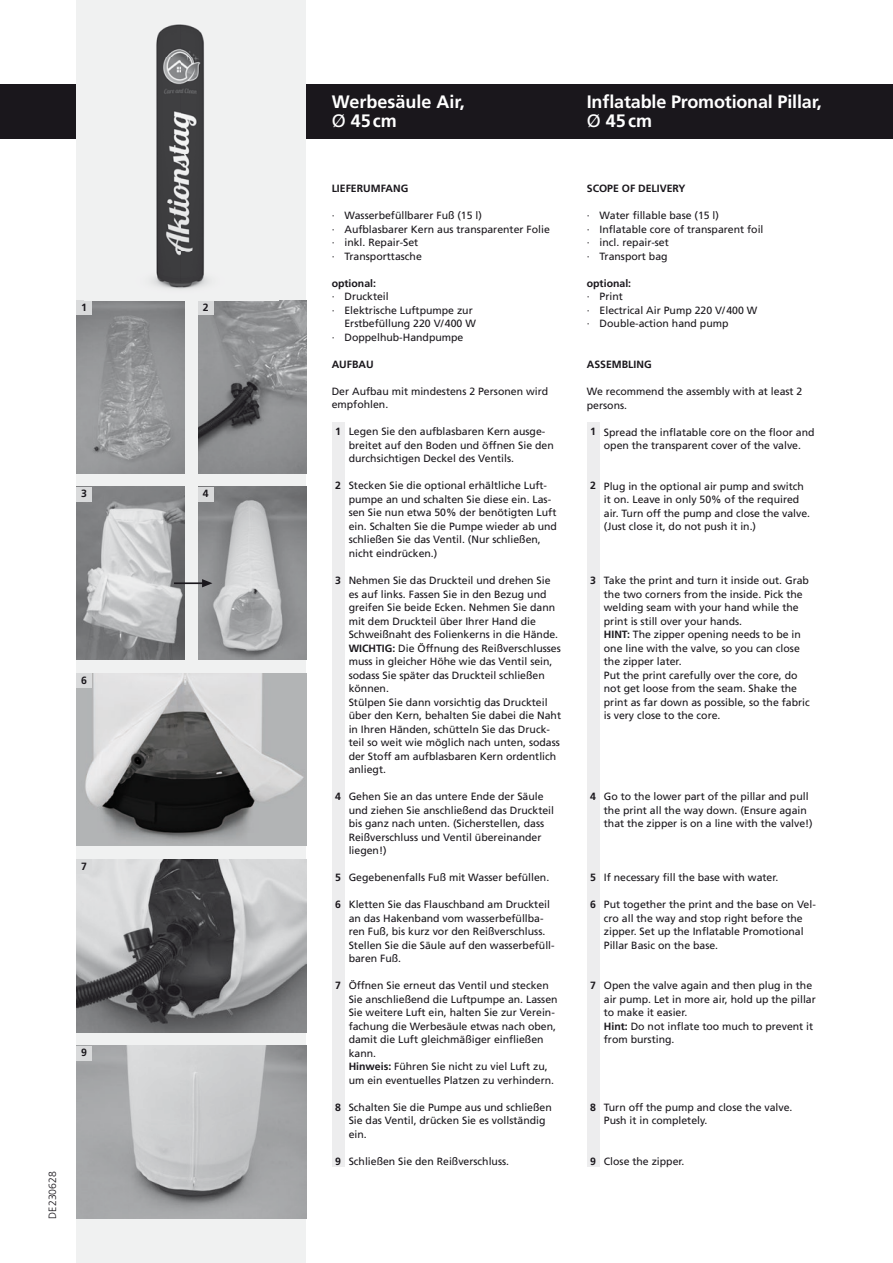
<style>
.page{position:relative;width:893px;height:1263px;background:#fff}
.page>*{position:absolute;margin:0;border:0;box-sizing:border-box;transform-origin:0 0}
.t1{font:700 18px/19.5px "Frutiger LT Com";letter-spacing:-.01em;color:#fff}
.t2{font:10.5px/13.5px "Frutiger LT Com";color:#1a171c}
.t3{font:700 10.5px "Frutiger LT Com";color:#1a171c}
.t4{font:300 10.5px "Frutiger LT Com";color:#1a171c}
.s1{font-weight:400}
.s2{font-weight:700}
</style>
<div class="page">
<div style="left:0;top:84px;width:893px;height:54px;background:#1a171c"></div>
<div style="left:77px;top:0;width:229px;height:1263px;background:#f0f1f1"></div>
<img style="left:77px;top:301px;width:108px;height:172px">
<img style="left:198px;top:487px;width:108px;height:173px">
<img style="left:77px;top:673px;width:229px;height:173px">
<img style="left:77px;top:859px;width:229px;height:173px">
<img style="left:198px;top:300px;width:108px;height:173px">
<img style="left:77px;top:487px;width:108px;height:173px">
<img style="left:77px;top:1046px;width:229px;height:172px">
<hr style="left:174px;top:582px;width:29px;height:2px;background:#1a171c">
<svg style="left:202px;top:579px;width:10px;height:8px"></svg>
<div style="left:77px;top:300px;width:15px;height:15px;background:#d9dadb"></div>
<div style="left:198px;top:300px;width:15px;height:15px;background:#d9dadb"></div>
<div style="left:77px;top:859px;width:15px;height:15px;background:#d9dadb"></div>
<div style="left:77px;top:1046px;width:15px;height:15px;background:#d9dadb"></div>
<div style="left:77px;top:673px;width:15px;height:15px;background:#d9dadb"></div>
<div style="left:77px;top:487px;width:15px;height:15px;background:#d9dadb"></div>
<div style="left:198px;top:487px;width:15px;height:15px;background:#d9dadb"></div>
<div style="left:332px;top:422px;width:12px;height:744px;background:#ededee"></div>
<div style="left:587px;top:422px;width:13px;height:744px;background:#ededee"></div>
<img style="left:152px;top:24px;width:56px;height:265px">
<p class="t3" style="left:81px;top:301px;width:7px">1</p>
<p class="t3" style="left:203px;top:301px;width:7px">2</p>
<p class="t3" style="left:81px;top:487px;width:7px">3</p>
<p class="t3" style="left:203px;top:487px;width:7px">4</p>
<p class="t3" style="left:81px;top:674px;width:7px">6</p>
<p class="t3" style="left:81px;top:860px;width:7px">7</p>
<p class="t3" style="left:81px;top:1046px;width:7px">9</p>
<p class="t4" style="left:46px;top:1218px;width:49px;rotate:-90deg">DE230628</p>
<h1 class="t1" style="left:332px;top:92px;width:135px">Werbesäule Air,<br><span class="s1">Ø</span> 45 cm</h1>
<h1 class="t1" style="left:587px;top:92px;width:237px">Inflatable Promotional Pillar,<br><span class="s1">Ø</span> 45 cm</h1>
<p class="t3" style="left:332px;top:183px;width:78px">LIEFERUMFANG</p>
<p class="t2" style="left:332px;top:209px;width:220px">· Wasserbefüllbarer Fuß (15 l)<br>· Aufblasbarer Kern aus transparenter Folie · inkl. Repair-Set<br>· Transporttasche</p>
<p class="t3" style="left:332px;top:277px;width:46px">optional:</p>
<p class="t2" style="left:332px;top:290px;width:59px">· Druckteil</p>
<p class="t2" style="left:332px;top:304px;width:143px">· Elektrische Luftpumpe zur</p>
<p class="t2" style="left:344px;top:317px;width:133px">Erstbefüllung 220 V/ 400 W</p>
<p class="t2" style="left:332px;top:331px;width:133px">· Doppelhub-Handpumpe</p>
<p class="t3" style="left:587px;top:183px;width:100px">SCOPE OF DELIVERY</p>
<p class="t2" style="left:587px;top:209px;width:178px">· Water fillable base (15 l)<br>· Inflatable core of transparent foil · incl. repair-set<br>· Transport bag</p>
<p class="t3" style="left:587px;top:277px;width:46px">optional:</p>
<p class="t2" style="left:587px;top:290px;width:172px">· Print<br>· Electrical Air Pump 220 V/ 400 W · Double-action hand pump</p>
<p class="t3" style="left:332px;top:358px;width:43px">AUFBAU</p>
<p class="t2" style="left:332px;top:385px;width:218px">Der Aufbau mit mindestens 2 Personen wird empfohlen.</p>
<p class="t2" style="left:349px;top:425px;width:207px">Legen Sie den aufblasbaren Kern ausge&shy;breitet auf den Boden und öffnen Sie den durchsichtigen Deckel des Ventils.</p>
<p class="t2" style="left:349px;top:479px;width:210px">Stecken Sie die optional erhältliche Luft&shy;pumpe an und schalten Sie diese ein. Las&shy;sen Sie nun etwa 50% der benötigten Luft ein. Schalten Sie die Pumpe wieder ab und schließen Sie das Ventil. (Nur schließen, nicht eindrücken.)</p>
<p class="t2" style="left:349px;top:574px;width:214px">Nehmen Sie das Druckteil und drehen Sie es auf links. Fassen Sie in den Bezug und greifen Sie beide Ecken. Nehmen Sie dann mit dem Druckteil über Ihrer Hand die Schweißnaht des Folienkerns in die Hände.<br><span class="s2">WICHTIG:</span> Die Öffnung des Reißverschlusses muss in gleicher Höhe wie das Ventil sein, sodass Sie später das Druckteil schließen können.<br>Stülpen Sie dann vorsichtig das Druckteil über den Kern, behalten Sie dabei die Naht in Ihren Händen, schütteln Sie das Druck&shy;teil so weit wie möglich nach unten, sodass der Stoff am aufblasbaren Kern ordentlich anliegt.</p>
<p class="t2" style="left:349px;top:790px;width:207px">Gehen Sie an das untere Ende der Säule und ziehen Sie anschließend das Druckteil bis ganz nach unten. (Sicherstellen, dass Reißverschluss und Ventil übereinander liegen!)</p>
<p class="t2" style="left:349px;top:871px;width:202px">Gegebenenfalls Fuß mit Wasser befüllen.</p>
<p class="t2" style="left:349px;top:898px;width:207px">Kletten Sie das Flauschband am Druckteil an das Hakenband vom wasserbefüllba&shy;ren Fuß, bis kurz vor den Reißverschluss.<br>Stellen Sie die Säule auf den wasserbefüll&shy;baren Fuß.</p>
<p class="t2" style="left:349px;top:979px;width:210px">Öffnen Sie erneut das Ventil und stecken Sie anschließend die Luftpumpe an. Lassen Sie weitere Luft ein, halten Sie zur Verein&shy;fachung die Werbesäule etwas nach oben, damit die Luft gleichmäßiger einfließen kann.<br><span class="s2">Hinweis:</span> Führen Sie nicht zu viel Luft zu, um ein eventuelles Platzen zu verhindern.</p>
<p class="t2" style="left:349px;top:1100px;width:205px">Schalten Sie die Pumpe aus und schließen<br>Sie das Ventil, drücken Sie es vollständig ein.</p>
<p class="t2" style="left:349px;top:1154px;width:162px">Schließen Sie den Reißverschluss.</p>
<p class="t3" style="left:335px;top:426px;width:7px">1</p>
<p class="t3" style="left:335px;top:480px;width:7px">2</p>
<p class="t3" style="left:335px;top:574px;width:7px">3</p>
<p class="t3" style="left:335px;top:790px;width:7px">4</p>
<p class="t3" style="left:335px;top:871px;width:7px">5</p>
<p class="t3" style="left:335px;top:898px;width:7px">6</p>
<p class="t3" style="left:335px;top:979px;width:7px">7</p>
<p class="t3" style="left:335px;top:1101px;width:7px">8</p>
<p class="t3" style="left:335px;top:1155px;width:7px">9</p>
<p class="t3" style="left:587px;top:358px;width:66px">ASSEMBLING</p>
<p class="t2" style="left:587px;top:385px;width:217px">We recommend the assembly with at least 2 persons.</p>
<p class="t2" style="left:604px;top:425px;width:212px">Spread the inflatable core on the floor and open the transparent cover of the valve.</p>
<p class="t2" style="left:604px;top:479px;width:208px">Plug in the optional air pump and switch it on. Leave in only 50% of the required air. Turn off the pump and close the valve. (Just close it, do not push it in.)</p>
<p class="t3" style="left:590px;top:426px;width:7px">1</p>
<p class="t3" style="left:590px;top:480px;width:7px">2</p>
<p class="t3" style="left:590px;top:574px;width:7px">3</p>
<p class="t2" style="left:604px;top:574px;width:207px">Take the print and turn it inside out. Grab the two corners from the inside. Pick the welding seam with your hand while the print is still over your hands.<br><span class="s2">HINT:</span> The zipper opening needs to be in one line with the valve, so you can close the zipper later.<br>Put the print carefully over the core, do not get loose from the seam. Shake the print as far down as possible, so the fabric is very close to the core.</p>
<p class="t2" style="left:604px;top:790px;width:210px">Go to the lower part of the pillar and pull the print all the way down. (Ensure again that the zipper is on a line with the valve!)</p>
<p class="t3" style="left:590px;top:790px;width:7px">4</p>
<p class="t3" style="left:590px;top:871px;width:7px">5</p>
<p class="t3" style="left:590px;top:898px;width:7px">6</p>
<p class="t3" style="left:590px;top:979px;width:7px">7</p>
<p class="t2" style="left:604px;top:871px;width:176px">If necessary fill the base with water.</p>
<p class="t2" style="left:604px;top:898px;width:214px">Put together the print and the base on Vel&shy;cro all the way and stop right before the zipper. Set up the Inflatable Promotional Pillar Basic on the base.</p>
<p class="t2" style="left:604px;top:979px;width:214px">Open the valve again and then plug in the air pump. Let in more air, hold up the pillar to make it easier.<br><span class="s2">Hint:</span> Do not inflate too much to prevent it from bursting.</p>
<p class="t3" style="left:590px;top:1101px;width:7px">8</p>
<p class="t3" style="left:590px;top:1155px;width:7px">9</p>
<p class="t2" style="left:604px;top:1100px;width:190px">Turn off the pump and close the valve.<br>Push it in completely.</p>
<p class="t2" style="left:604px;top:1154px;width:82px">Close the zipper.</p>
</div>
